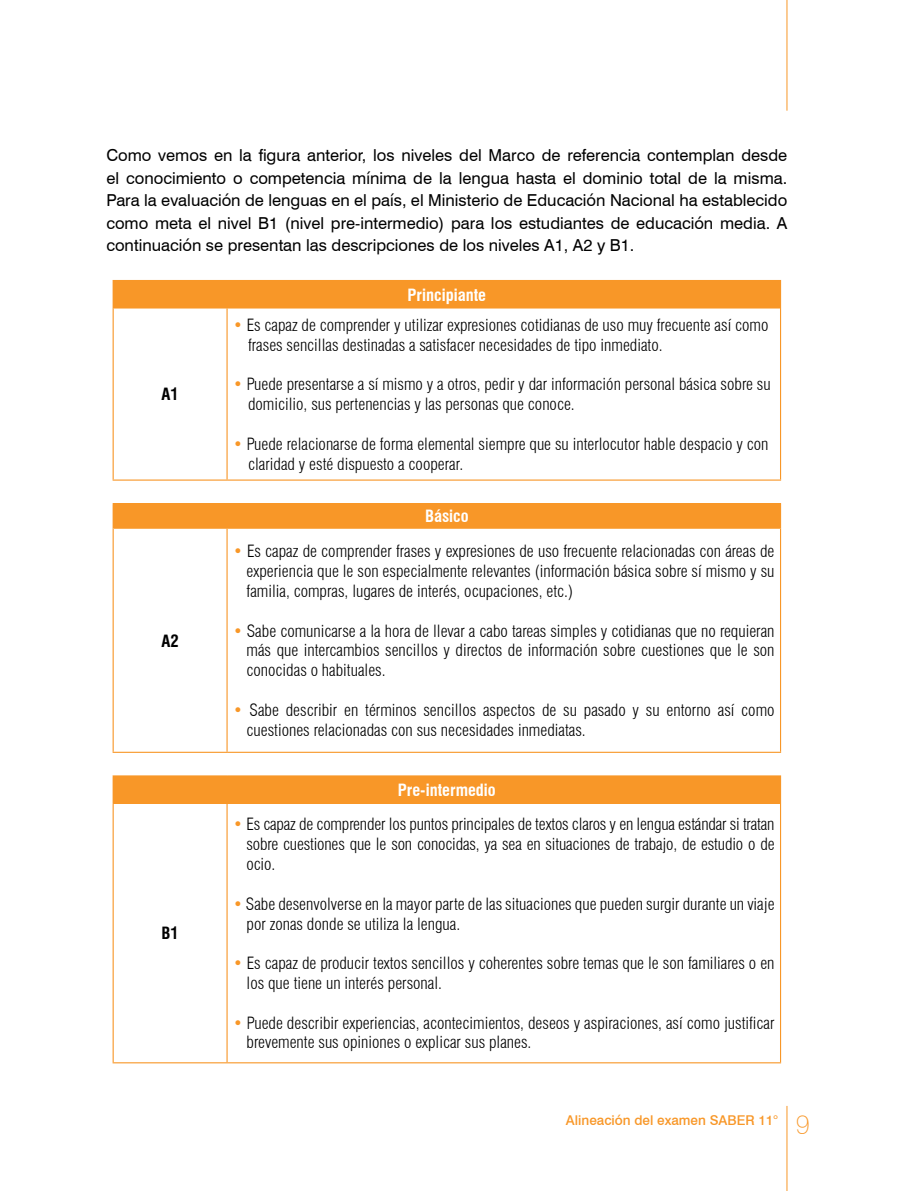
<style>
.page{position:relative;width:915px;height:1191px;background:#fff}
.page>*{position:absolute;margin:0;border:0;box-sizing:border-box;transform-origin:0 0}
.t1{font:100 27px "Swiss 721 BT";color:#f89728}
.t2{font:300 condensed 16.5px/19.8px "Swiss 721 BT";color:#000}
.t3{font:16.5px/22.5px "Swiss 721 BT";color:#000;text-align:justify}
.t4{font:700 condensed 16.5px "Swiss 721 BT";color:#fff}
.t5{font:700 condensed 16.5px "Swiss 721 BT";color:#000}
.t6{font:500 13.5px "Swiss 721 BT";color:#f89728}
.s1{color:#f89728}
</style>
<div class="page">
<hr style="left:786px;top:1106px;width:1px;height:85px;background:#f89728">
<hr style="left:786px;top:0;width:1px;height:111px;background:#f89728">
<div style="left:113px;top:280px;width:667px;height:28px;background:#f89728"></div>
<hr style="left:112px;top:280px;width:115px;height:1px;background:#f89728">
<hr style="left:112px;top:281px;width:2px;height:27px;background:#f89728">
<hr style="left:112px;top:308px;width:2px;height:171px;background:#f89728">
<hr style="left:226px;top:308px;width:1px;height:171px;background:#f89728">
<hr style="left:779px;top:308px;width:1px;height:171px;background:#f89728">
<hr style="left:112px;top:479px;width:115px;height:1px;background:#f89728">
<hr style="left:227px;top:479px;width:553px;height:1px;background:#f89728">
<hr style="left:114px;top:308px;width:113px;height:1px;background:#f89728">
<hr style="left:227px;top:308px;width:552px;height:1px;background:#f89728">
<div style="left:113px;top:504px;width:667px;height:24px;background:#f89728"></div>
<hr style="left:112px;top:503px;width:115px;height:1px;background:#f89728">
<hr style="left:112px;top:504px;width:2px;height:24px;background:#f89728">
<hr style="left:227px;top:503px;width:553px;height:1px;background:#f89728">
<hr style="left:112px;top:528px;width:2px;height:223px;background:#f89728">
<hr style="left:226px;top:528px;width:1px;height:223px;background:#f89728">
<hr style="left:779px;top:528px;width:1px;height:223px;background:#f89728">
<hr style="left:112px;top:751px;width:115px;height:2px;background:#f89728">
<hr style="left:227px;top:751px;width:553px;height:2px;background:#f89728">
<hr style="left:114px;top:528px;width:113px;height:1px;background:#f89728">
<hr style="left:227px;top:528px;width:552px;height:1px;background:#f89728">
<div style="left:113px;top:776px;width:667px;height:27px;background:#f89728"></div>
<hr style="left:112px;top:775px;width:115px;height:1px;background:#f89728">
<hr style="left:112px;top:776px;width:2px;height:27px;background:#f89728">
<hr style="left:227px;top:775px;width:553px;height:1px;background:#f89728">
<hr style="left:112px;top:803px;width:2px;height:259px;background:#f89728">
<hr style="left:226px;top:804px;width:1px;height:258px;background:#f89728">
<hr style="left:779px;top:803px;width:1px;height:259px;background:#f89728">
<hr style="left:112px;top:1062px;width:115px;height:1px;background:#f89728">
<hr style="left:227px;top:1062px;width:553px;height:1px;background:#f89728">
<hr style="left:114px;top:803px;width:113px;height:1px;background:#f89728">
<hr style="left:227px;top:803px;width:552px;height:1px;background:#f89728">
<p class="t3" style="left:106px;top:144px;width:682px">Como vemos en la figura anterior, los niveles del Marco de referencia contemplan desde el conocimiento o competencia mínima de la lengua hasta el dominio total de la misma.<br>Para la evaluación de lenguas en el país, el Ministerio de Educación Nacional ha establecido como meta el nivel B1 (nivel pre-intermedio) para los estudiantes de educación media. A continuación se presentan las descripciones de los niveles A1, A2 y B1.</p>
<p class="t4" style="left:407px;top:285px;width:80px">Principiante</p>
<p class="t5" style="left:161px;top:384px;width:19px">A1</p>
<p class="t5" style="left:161px;top:630px;width:19px">A2</p>
<p class="t5" style="left:161px;top:923px;width:19px">B1</p>
<p class="t2" style="left:248px;top:315px;width:521px;text-indent:-15px"><span class="s1">•</span> Es capaz de comprender y utilizar expresiones cotidianas de uso muy frecuente así como frases sencillas destinadas a satisfacer necesidades de tipo inmediato.</p>
<p class="t2" style="left:248px;top:374px;width:524px;text-indent:-15px"><span class="s1">•</span> Puede presentarse a sí mismo y a otros, pedir y dar información personal básica sobre su domicilio, sus pertenencias y las personas que conoce.</p>
<p class="t2" style="left:248px;top:434px;width:522px;text-indent:-15px"><span class="s1">•</span> Puede relacionarse de forma elemental siempre que su interlocutor hable despacio y con claridad y esté dispuesto a cooperar.</p>
<p class="t4" style="left:425px;top:506px;width:45px">Básico</p>
<p class="t2" style="left:246px;top:541px;width:529px;text-align:justify;text-indent:-13px"><span class="s1">•</span> Es capaz de comprender frases y expresiones de uso frecuente relacionadas con áreas de experiencia que le son especialmente relevantes (información básica sobre sí mismo y su familia, compras, lugares de interés, ocupaciones, etc.)</p>
<p class="t2" style="left:246px;top:621px;width:529px;text-align:justify;text-indent:-13px"><span class="s1">•</span> Sabe comunicarse a la hora de llevar a cabo tareas simples y cotidianas que no requieran más que intercambios sencillos y directos de información sobre cuestiones que le son conocidas o habituales.</p>
<p class="t2" style="left:246px;top:700px;width:529px;text-indent:-13px"><span class="s1">•</span> Sabe describir en términos sencillos aspectos de su pasado y su entorno así como cuestiones relacionadas con sus necesidades inmediatas.</p>
<p class="t4" style="left:398px;top:780px;width:99px">Pre-intermedio</p>
<p class="t2" style="left:246px;top:814px;width:529px;text-align:justify;text-indent:-13px"><span class="s1">•</span> Es capaz de comprender los puntos principales de textos claros y en lengua estándar si tratan sobre cuestiones que le son conocidas, ya sea en situaciones de trabajo, de estudio o de ocio.</p>
<p class="t2" style="left:246px;top:893px;width:529px;text-indent:-13px"><span class="s1">•</span> Sabe desenvolverse en la mayor parte de las situaciones que pueden surgir durante un viaje por zonas donde se utiliza la lengua.</p>
<p class="t2" style="left:246px;top:953px;width:529px;text-indent:-13px"><span class="s1">•</span> Es capaz de producir textos sencillos y coherentes sobre temas que le son familiares o en los que tiene un interés personal.</p>
<p class="t2" style="left:246px;top:1012px;width:529px;text-indent:-13px"><span class="s1">•</span> Puede describir experiencias, acontecimientos, deseos y aspiraciones, así como justificar brevemente sus opiniones o explicar sus planes.</p>
<p class="t6" style="left:565px;top:1112px;width:213px">Alineación del examen SABER 11°</p>
<h1 class="t1" style="left:795px;top:1108px;width:16px">9</h1>
</div>
